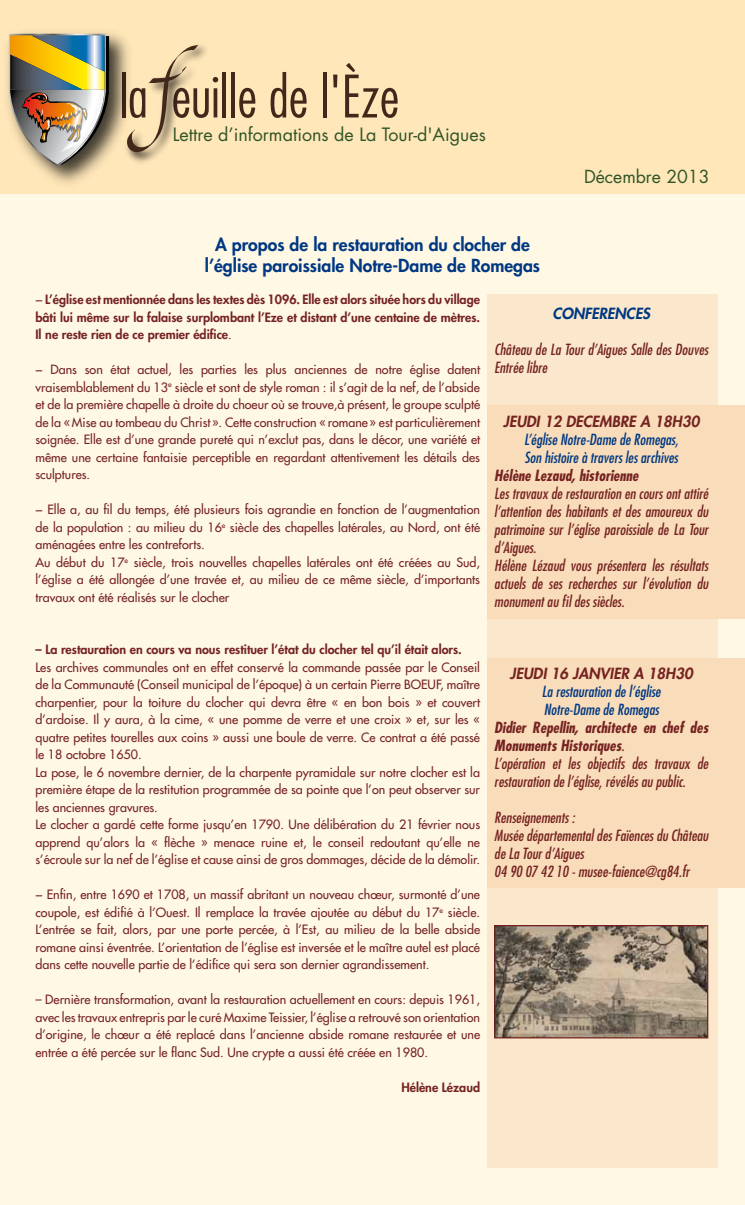
<style>
.page{position:relative;width:745px;height:1205px;background:#fff}
.page>*{position:absolute;margin:0;border:0;box-sizing:border-box;transform-origin:0 0}
.t1{font:300 condensed 56.88px "Futura";color:#41281b}
.t2{font:17.88px "Futura";color:#2f5427}
.t3{font:800 17.5px/21px "Futura";color:#003882;text-align:center}
.t4{font:17.5px "Futura";color:#2f5427}
.t5{font:italic condensed 15px/18px "Futura";color:#752322}
.t6{font:italic condensed 15px/18px "Futura";color:#003882}
.t7{font:italic 800 15px "Futura";color:#752322}
.t8{font:italic 700 condensed 15px "Futura";color:#752322}
.t9{font:italic 800 15px "Futura";color:#003882}
.t10{font:12.5px/17.5px "Futura";color:#752322;text-align:justify}
.t11{font:800 12.5px/17.5px "Futura";color:#752322;text-align:justify}
.s1{font-weight:400}
.s2{font-weight:700}
</style>
<div class="page">
<div style="left:0;top:193px;width:744px;height:1012px;background:#fff8e5"></div>
<div style="left:0;top:0;width:744px;height:193px;background:#ffe7b9"></div>
<img style="left:137px;top:45px;width:69px;height:118px">
<svg style="left:137px;top:45px;width:61px;height:107px"></svg>
<img style="left:7px;top:32px;width:130px;height:152px">
<img style="left:9px;top:34px;width:100px;height:132px">
<div style="left:487px;top:294px;width:230px;height:873px;background:#fbe8cc"></div>
<div style="left:487px;top:658px;width:257px;height:229px;background:#f9dcb9"></div>
<div style="left:487px;top:405px;width:257px;height:214px;background:#f9dcb9"></div>
<img style="left:496px;top:927px;width:209px;height:109px">
<div style="left:494px;top:925px;width:213px;height:113px;border:1px solid #752322"></div>
<h1 class="t1" style="left:119px;top:63px;width:281px">la euille de l'Èze</h1>
<h2 class="t2" style="left:173px;top:122px;width:314px">Lettre d’informations de La Tour-d'Aigues</h2>
<h3 class="t4" style="left:583px;top:165px;width:127px">Décembre 2013</h3>
<h3 class="t3" style="left:205px;top:234px;width:336px">A propos de la restauration du clocher de l’église paroissiale Notre-Dame de Romegas</h3>
<p class="t11" style="left:35px;top:290px;width:446px"><span class="s1">−</span> L’église est mentionnée dans les textes dès 1096. Elle est alors située hors du village bâti lui même sur la falaise surplombant l’Eze et distant d’une centaine de mètres.<br>Il ne reste rien de ce premier édifice<span class="s1">.</span></p>
<p class="t10" style="left:35px;top:361px;width:446px">− Dans son état actuel, les parties les plus anciennes de notre église datent vraisemblablement du 13<sup>e</sup> siècle et sont de style roman : il s’agit de la nef, de l’abside et de la première chapelle à droite du choeur où se trouve,à présent, le groupe sculpté de la «Mise au tombeau du Christ». Cette construction «romane» est particulièrement soignée. Elle est d’une grande pureté qui n’exclut pas, dans le décor, une variété et même une certaine fantaisie perceptible en regardant attentivement les détails des sculptures.</p>
<p class="t10" style="left:35px;top:501px;width:446px;text-align:left">− Elle a, au fil du temps, été plusieurs fois agrandie en fonction de l’augmentation de la population : au milieu du 16<sup>e</sup> siècle des chapelles latérales, au Nord, ont été aménagées entre les contreforts.<br>Au début du 17<sup>e</sup> siècle, trois nouvelles chapelles latérales ont été créées au Sud, l’église a été allongée d’une travée et, au milieu de ce même siècle, d’importants travaux ont été réalisés sur le clocher</p>
<p class="t9" style="left:552px;top:303px;width:99px">CONFERENCES</p>
<p class="t5" style="left:494px;top:340px;width:215px">Château de La Tour d’Aigues Salle des Douves<br>Entrée libre</p>
<p class="t7" style="left:503px;top:411px;width:198px">JEUDI 12 DECEMBRE A 18H30</p>
<p class="t6" style="left:524px;top:430px;width:156px">L’église Notre-Dame de Romegas,<br>Son histoire à travers les archives</p>
<p class="t8" style="left:494px;top:466px;width:145px">Hélène Lezaud, historienne</p>
<p class="t5" style="left:494px;top:484px;width:215px">Les travaux de restauration en cours ont attiré l’attention des habitants et des amoureux du patrimoine sur l’église paroissiale de La Tour d’Aigues.<br>Hélène Lézaud vous présentera les résultats actuels de ses recherches sur l’évolution du monument au fil des siècles.</p>
<p class="t11" style="left:35px;top:640px;width:427px">– La restauration en cours va nous restituer l’état du clocher tel qu’il était alors.</p>
<p class="t10" style="left:35px;top:658px;width:446px;text-align:left">Les archives communales ont en effet conservé la commande passée par le Conseil de la Communauté (Conseil municipal de l’époque) à un certain Pierre Boeuf, maître charpentier, pour la toiture du clocher qui devra être « en bon bois » et couvert d’ardoise. Il y aura, à la cime, « une pomme de verre et une croix » et, sur les « quatre petites tourelles aux coins » aussi une boule de verre. Ce contrat a été passé le 18 octobre 1650.<br>La pose, le 6 novembre dernier, de la charpente pyramidale sur notre clocher est la première étape de la restitution programmée de sa pointe que l’on peut observer sur les anciennes gravures.<br>Le clocher a gardé cette forme jusqu’en 1790. Une délibération du 21 février nous apprend qu’alors la « flèche » menace ruine et, le conseil redoutant qu’elle ne s’écroule sur la nef de l’église et cause ainsi de gros dommages, décide de la démolir.</p>
<p class="t10" style="left:35px;top:886px;width:446px">− Enfin, entre 1690 et 1708, un massif abritant un nouveau chœur, surmonté d’une coupole, est édifié à l’Ouest. Il remplace la travée ajoutée au début du 17<sup>e</sup> siècle.<br>L’entrée se fait, alors, par une porte percée, à l’Est, au milieu de la belle abside romane ainsi éventrée. L’orientation de l’église est inversée et le maître autel est placé dans cette nouvelle partie de l’édifice qui sera son dernier agrandissement.</p>
<p class="t10" style="left:35px;top:991px;width:446px">– Dernière transformation, avant la restauration actuellement en cours: depuis 1961, avec les travaux entrepris par le curé Maxime Teissier, l’église a retrouvé son orientation d’origine, le chœur a été replacé dans l’ancienne abside romane restaurée et une entrée a été percée sur le flanc Sud. Une crypte a aussi été créée en 1980.</p>
<p class="t11" style="left:401px;top:1078px;width:80px">Hélène Lézaud</p>
<p class="t7" style="left:509px;top:663px;width:184px">JEUDI 16 JANVIER A 18H30</p>
<p class="t6" style="left:541px;top:682px;width:120px">La restauration de l’église<br>Notre-Dame de Romegas</p>
<p class="t5" style="left:494px;top:718px;width:215px"><span class="s2">Didier Repellin, architecte en chef des Monuments Historiques</span>.<br>L’opération et les objectifs des travaux de restauration de l’église, révélés au public.</p>
<p class="t5" style="left:494px;top:808px;width:215px">Renseignements :<br>Musée départemental des Faïences du Château de La Tour d’Aigues<br>04 90 07 42 10 - musee-faience@cg84.fr</p>
</div>
